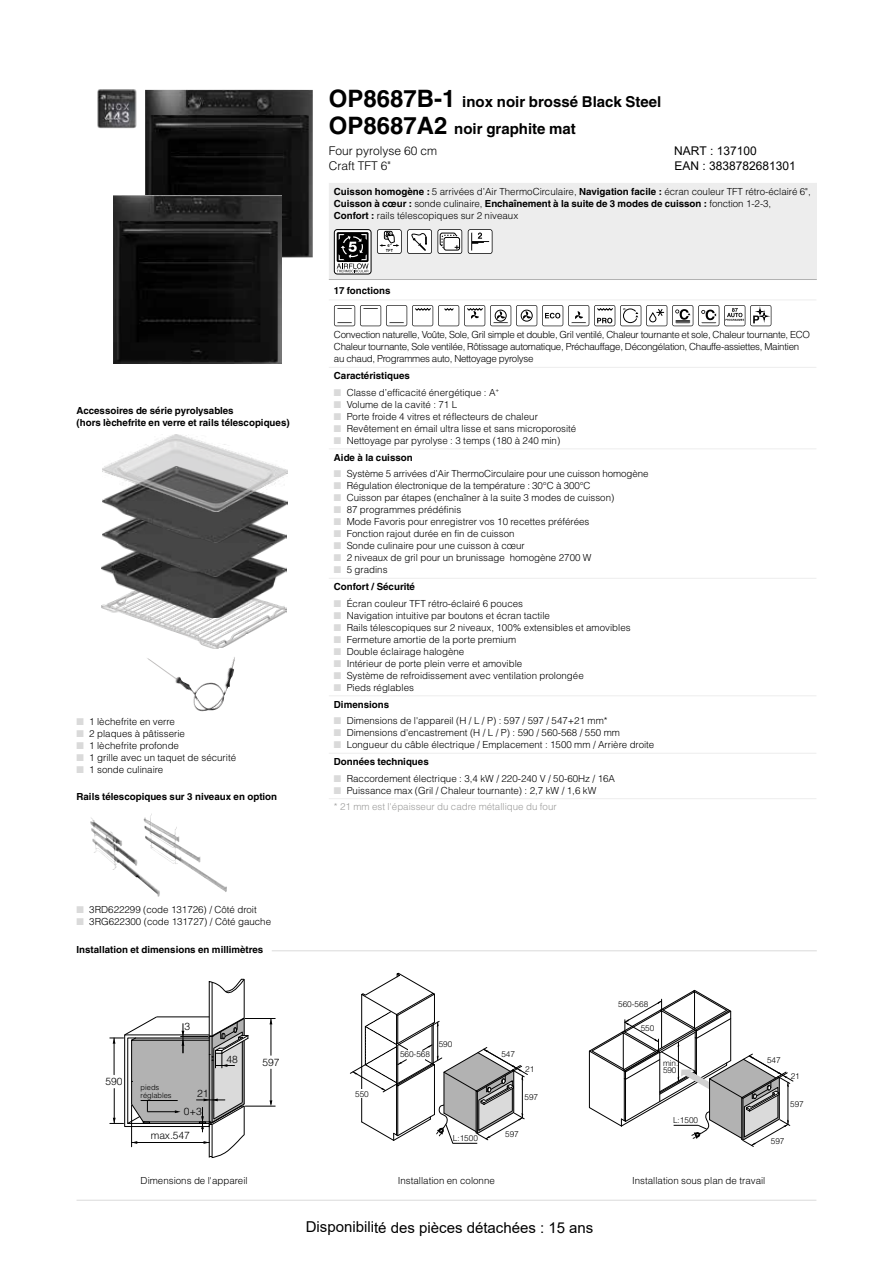
<style>
.page{position:relative;width:893px;height:1263px;background:#fff}
.page>*{position:absolute;margin:0;border:0;box-sizing:border-box;transform-origin:0 0}
.t1{font:700 15px/27.2px "Helvetica LT Std";color:#000}
.t2{font:15px "Arial";letter-spacing:-.005em;color:#000}
.t3{font:12px "Arial";color:#000}
.t4{font:300 12px "Helvetica LT Std";color:#000}
.t5{font:300 10.35px "Helvetica LT Std";letter-spacing:-.01em;color:#000}
.t6{font:300 9.75px/17.2px "Helvetica LT Std";color:#000}
.t7{font:300 9.75px/12px "Helvetica LT Std";letter-spacing:-.03em;color:#000}
.t8{font:700 9.75px/17.2px "Helvetica LT Std";color:#000}
.t9{font:300 8.25px/7.2px "Helvetica LT Std";letter-spacing:-.01em;color:#000}
.t10{font:300 7.5px/8.2px "Helvetica LT Std";color:#000}
.s1{font-size:24px}
.s2{color:#dadada}
.s3{font-weight:700}
.s4{font-weight:300}
.s5{color:#9d9d9c}
</style>
<div class="page">
<img style="left:145px;top:90px;width:168px;height:167px">
<img style="left:97px;top:89px;width:40px;height:40px">
<hr style="left:77px;top:1200px;width:739px;height:1px;background:#dadada">
<div style="left:329px;top:183px;width:487px;height:96px;background:#ededed"></div>
<hr style="left:816px;top:183px;width:1px;height:41px;background:#ededed">
<hr style="left:816px;top:224px;width:1px;height:55px;background:#ededed">
<hr style="left:329px;top:299px;width:487px;height:1px;background:#ededed">
<hr style="left:329px;top:279px;width:488px;height:1px;background:#b2b2b2">
<hr style="left:329px;top:367px;width:487px;height:1px;background:#ededed">
<hr style="left:329px;top:448px;width:487px;height:1px;background:#ededed">
<hr style="left:329px;top:578px;width:487px;height:1px;background:#ededed">
<hr style="left:329px;top:695px;width:487px;height:1px;background:#ededed">
<hr style="left:329px;top:753px;width:487px;height:1px;background:#ededed">
<hr style="left:329px;top:798px;width:487px;height:1px;background:#ededed">
<svg style="left:334px;top:231px;width:37px;height:43px"></svg>
<div style="left:334px;top:229px;width:37px;height:45px;border:1px solid #000;border-radius:3px"></div>
<svg style="left:468px;top:229px;width:24px;height:25px"></svg>
<svg style="left:377px;top:229px;width:85px;height:25px"></svg>
<svg style="left:334px;top:305px;width:437px;height:21px"></svg>
<hr style="left:271px;top:1018px;width:1px;height:37px;background:#000">
<hr style="left:271px;top:1069px;width:1px;height:35px;background:#000">
<hr style="left:245px;top:1106px;width:30px;height:1px;background:#000">
<hr style="left:245px;top:1018px;width:30px;height:1px;background:#000">
<svg style="left:110px;top:979px;width:139px;height:179px"></svg>
<svg style="left:350px;top:973px;width:178px;height:171px"></svg>
<svg style="left:589px;top:990px;width:204px;height:157px"></svg>
<img style="left:133px;top:617px;width:145px;height:32px">
<img style="left:102px;top:576px;width:184px;height:41px">
<img style="left:147px;top:657px;width:88px;height:54px">
<img style="left:102px;top:500px;width:185px;height:76px">
<img style="left:103px;top:511px;width:184px;height:32px">
<img style="left:103px;top:435px;width:184px;height:76px">
<img style="left:143px;top:813px;width:84px;height:79px">
<hr style="left:272px;top:950px;width:545px;height:1px;background:#dadada">
<img style="left:113px;top:195px;width:168px;height:168px">
<h1 class="t1" style="left:329px;top:87px;width:334px"><span class="s1">OP8687B-1</span> inox noir brossé Black Steel<br><span class="s1">OP8687A2</span> noir graphite mat</h1>
<p class="t4" style="left:329px;top:143px;width:110px">Four pyrolyse 60 cm</p>
<p class="t3" style="left:674px;top:143px;width:84px">NART : 137100</p>
<p class="t4" style="left:329px;top:158px;width:64px">Craft TFT 6"</p>
<p class="t3" style="left:674px;top:158px;width:123px">EAN : 3838782681301</p>
<p class="t8" style="left:77px;top:404px;width:215px;line-height:12px">Accessoires de série pyrolysables<br>(hors lèchefrite en verre et rails télescopiques)</p>
<p class="t6" style="left:77px;top:713px;width:100px"><span class="s2">■</span> 1 lèchefrite en verre</p>
<p class="t6" style="left:77px;top:725px;width:110px"><span class="s2">■</span> 2 plaques à pâtisserie</p>
<p class="t6" style="left:77px;top:737px;width:104px"><span class="s2">■</span> 1 lèchefrite profonde</p>
<p class="t6" style="left:77px;top:749px;width:161px"><span class="s2">■</span> 1 grille avec un taquet de sécurité</p>
<p class="t6" style="left:77px;top:761px;width:88px"><span class="s2">■</span> 1 sonde culinaire</p>
<p class="t8" style="left:77px;top:788px;width:202px">Rails télescopiques sur 3 niveaux en option</p>
<p class="t6" style="left:77px;top:901px;width:182px"><span class="s2">■</span> 3RD622299 (code 131726) / Côté droit</p>
<p class="t6" style="left:77px;top:913px;width:196px"><span class="s2">■</span> 3RG622300 (code 131727) / Côté gauche</p>
<p class="t8" style="left:77px;top:941px;width:188px">Installation et dimensions en millimètres</p>
<p class="t5" style="left:106px;top:1075px;width:18px">590</p>
<p class="t5" style="left:184px;top:1020px;width:7px">3</p>
<p class="t10" style="left:141px;top:1083px;width:32px">pieds réglables</p>
<p class="t5" style="left:197px;top:1086px;width:13px">21</p>
<p class="t5" style="left:184px;top:1105px;width:20px">0+3</p>
<p class="t5" style="left:151px;top:1129px;width:40px">max.547</p>
<p class="t5" style="left:227px;top:1053px;width:13px">48</p>
<p class="t5" style="left:262px;top:1055px;width:18px">597</p>
<p class="t6" style="left:334px;top:185px;width:478px;line-height:12px"><span class="s3">Cuisson homogène :</span> 5 arrivées d’Air ThermoCirculaire, <span class="s3">Navigation facile :</span> écran couleur TFT rétro-éclairé 6",<br><span class="s3">Cuisson à cœur :</span> sonde culinaire, <span class="s3">Enchaînement à la suite de 3 modes de cuisson :</span> fonction 1-2-3,<br><span class="s3">Confort :</span> rails télescopiques sur 2 niveaux</p>
<p class="t8" style="left:334px;top:282px;width:58px">17 fonctions</p>
<p class="t7" style="left:334px;top:329px;width:478px">Convection naturelle, Voûte, Sole, Gril simple et double, Gril ventilé, Chaleur tournante et sole, Chaleur tournante, ECO<br>Chaleur tournante, Sole ventilée, Rôtissage automatique, Préchauffage, Décongélation, Chauffe-assiettes, Maintien au chaud, Programmes auto, Nettoyage pyrolyse</p>
<p class="t8" style="left:334px;top:367px;width:77px">Caractéristiques</p>
<p class="t6" style="left:334px;top:384px;width:167px"><span class="s2">■</span> Classe d’efficacité énergétique : A<sup>+</sup></p>
<p class="t6" style="left:334px;top:396px;width:125px"><span class="s2">■</span> Volume de la cavité : 71 L</p>
<p class="t6" style="left:334px;top:408px;width:205px"><span class="s2">■</span> Porte froide 4 vitres et réflecteurs de chaleur</p>
<p class="t6" style="left:334px;top:420px;width:244px"><span class="s2">■</span> Revêtement en émail ultra lisse et sans microporosité</p>
<p class="t6" style="left:334px;top:432px;width:228px"><span class="s2">■</span> Nettoyage par pyrolyse : 3 temps (180 à 240 min)<br><span class="s3">Aide à la cuisson</span></p>
<p class="t6" style="left:334px;top:465px;width:316px"><span class="s2">■</span> Système 5 arrivées d’Air ThermoCirculaire pour une cuisson homogène</p>
<p class="t6" style="left:334px;top:477px;width:258px"><span class="s2">■</span> Régulation électronique de la température : 30°C à 300°C</p>
<p class="t6" style="left:334px;top:489px;width:282px"><span class="s2">■</span> Cuisson par étapes (enchaîner à la suite 3 modes de cuisson)</p>
<p class="t6" style="left:334px;top:501px;width:129px"><span class="s2">■</span> 87 programmes prédéfinis</p>
<p class="t6" style="left:334px;top:513px;width:257px"><span class="s2">■</span> Mode Favoris pour enregistrer vos 10 recettes préférées</p>
<p class="t6" style="left:334px;top:525px;width:182px"><span class="s2">■</span> Fonction rajout durée en fin de cuisson</p>
<p class="t6" style="left:334px;top:537px;width:192px"><span class="s2">■</span> Sonde culinaire pour une cuisson à cœur</p>
<p class="t6" style="left:334px;top:549px;width:259px"><span class="s2">■</span> 2 niveaux de gril pour un brunissage homogène 2700 W</p>
<p class="t8" style="left:334px;top:561px;width:82px"><span class="s2">■</span> <span class="s4">5 gradins<br></span>Confort / Sécurité</p>
<p class="t6" style="left:334px;top:594px;width:191px"><span class="s2">■</span> Écran couleur TFT rétro-éclairé 6 pouces</p>
<p class="t6" style="left:334px;top:606px;width:217px"><span class="s2">■</span> Navigation intuitive par boutons et écran tactile</p>
<p class="t6" style="left:334px;top:618px;width:298px"><span class="s2">■</span> Rails télescopiques sur 2 niveaux, 100% extensibles et amovibles</p>
<p class="t6" style="left:334px;top:630px;width:184px"><span class="s2">■</span> Fermeture amortie de la porte premium</p>
<p class="t6" style="left:334px;top:642px;width:132px"><span class="s2">■</span> Double éclairage halogène</p>
<p class="t6" style="left:334px;top:654px;width:190px"><span class="s2">■</span> Intérieur de porte plein verre et amovible</p>
<p class="t6" style="left:334px;top:666px;width:251px"><span class="s2">■</span> Système de refroidissement avec ventilation prolongée</p>
<p class="t6" style="left:334px;top:678px;width:82px"><span class="s2">■</span> Pieds réglables<br><span class="s3">Dimensions</span></p>
<p class="t6" style="left:334px;top:712px;width:275px"><span class="s2">■</span> Dimensions de l'appareil (H / L / P) : 597 / 597 / 547+21 mm*</p>
<p class="t6" style="left:334px;top:724px;width:287px"><span class="s2">■</span> Dimensions d'encastrement (H / L / P) : 590 / 560-568 / 550 mm</p>
<p class="t6" style="left:334px;top:736px;width:322px"><span class="s2">■</span> Longueur du câble électrique / Emplacement : 1500 mm / Arrière droite<br><span class="s3">Données techniques</span></p>
<p class="t6" style="left:334px;top:769px;width:283px"><span class="s2">■</span> Raccordement électrique : 3,4 kW / 220-240 V / 50-60Hz / 16A</p>
<p class="t6" style="left:334px;top:782px;width:264px;line-height:16.4px"><span class="s2">■</span> Puissance max (Gril / Chaleur tournante) : 2,7 kW / 1,6 kW <span class="s5">* 21 mm est l'épaisseur du cadre métallique du four</span></p>
<p class="t9" style="left:355px;top:1090px;width:15px">550</p>
<p class="t9" style="left:400px;top:1051px;width:32px">560-568</p>
<p class="t9" style="left:439px;top:1040px;width:15px">590</p>
<p class="t9" style="left:453px;top:1134px;width:27px">L:1500</p>
<p class="t9" style="left:501px;top:1050px;width:15px">547</p>
<p class="t9" style="left:525px;top:1065px;width:11px">21</p>
<p class="t9" style="left:525px;top:1093px;width:15px">597</p>
<p class="t9" style="left:505px;top:1131px;width:15px">597</p>
<p class="t9" style="left:618px;top:1000px;width:32px">560-568</p>
<p class="t9" style="left:641px;top:1024px;width:15px">550</p>
<p class="t9" style="left:663px;top:1059px;width:17px">min.<br>590</p>
<p class="t9" style="left:767px;top:1057px;width:15px">547</p>
<p class="t9" style="left:673px;top:1117px;width:27px">L:1500</p>
<p class="t9" style="left:791px;top:1072px;width:11px">21</p>
<p class="t9" style="left:790px;top:1100px;width:15px">597</p>
<p class="t9" style="left:771px;top:1137px;width:15px">597</p>
<p class="t6" style="left:141px;top:1171px;width:109px">Dimensions de l'appareil</p>
<p class="t6" style="left:398px;top:1171px;width:99px">Installation en colonne</p>
<p class="t6" style="left:632px;top:1171px;width:135px">Installation sous plan de travail</p>
<h1 class="t2" style="left:306px;top:1217px;width:289px">Disponibilité des pièces détachées : 15 ans</h1>
</div>
